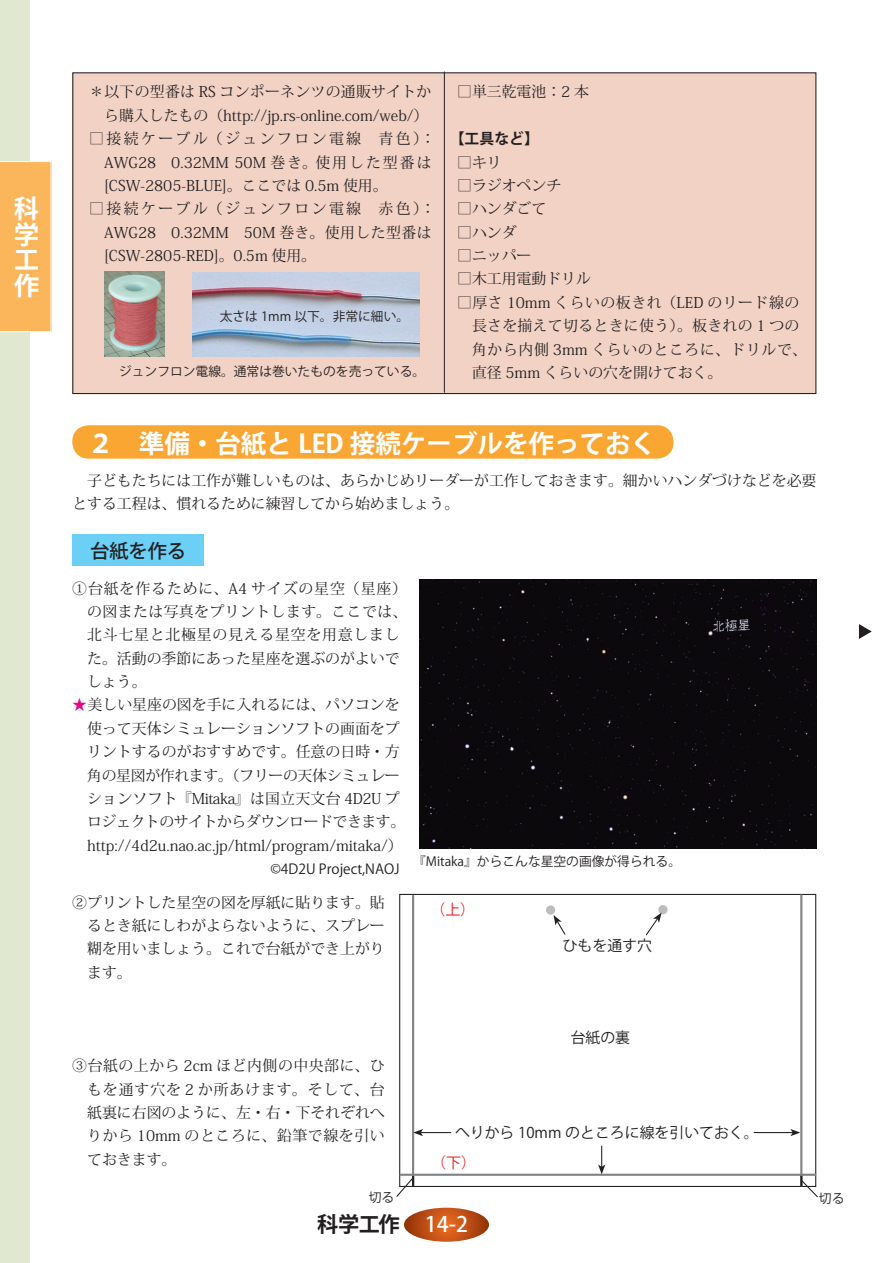
<style>
.page{position:relative;width:893px;height:1263px;background:#fff}
.page>*{position:absolute;margin:0;border:0;box-sizing:border-box;transform-origin:0 0}
.t1{font:700 25.5px/25.5px "Koz Go Std";color:#fff;text-align:justify}
.t2{font:700 21.3px "Koz Go Std";color:#231f20}
.t3{font:500 19.2px "Koz Go Std";color:#231f20}
.t4{font:14.85px/23.4px "Koz Min Std";color:#231f20}
.t5{font:14.85px/23.4px "Koz Min Std";letter-spacing:.03em;color:#231f20}
.t6{font:14.85px/23.4px "Koz Min Std";letter-spacing:.02em;color:#231f20}
.t7{font:14.85px "Koz Go Std";color:#231f20}
.t8{font:14.85px "Koz Min Std";letter-spacing:-.025em;color:#231f20}
.t9{font:14.85px "Koz Min Std";letter-spacing:-.03em;color:#231f20}
.t10{font:700 14.85px "Koz Go Std";color:#231f20}
.t11{font:14.85px "Koz Go Std";color:#ee1d23}
.t12{font:13.8px "Koz Go Std";color:#231f20}
.t13{font:12.75px "Koz Go Std";color:#231f20}
.s1{color:#ed028c}
.s2{font-weight:500;color:#fff}
</style>
<div class="page">
<div style="left:0;top:0;width:30px;height:1263px;background:#e1e8d0"></div>
<div style="left:0;top:161px;width:51px;height:171px;background:#fbb65c"></div>
<svg style="left:404px;top:1208px;width:85px;height:34px;background:#c15218"></svg>
<svg style="left:859px;top:624px;width:13px;height:15px"></svg>
<hr style="left:412px;top:896px;width:2px;height:290px;background:#808285">
<div style="left:73px;top:73px;width:743px;height:320px;background:#f1d2c5"></div>
<div style="left:72px;top:425px;width:602px;height:34px;background:#faa633;border-radius:16px"></div>
<div style="left:420px;top:580px;width:396px;height:268px;background:#0b090c"></div>
<div style="left:72px;top:534px;width:132px;height:32px;background:#6bcff6"></div>
<div style="left:399px;top:894px;width:417px;height:293px;border:1px solid #231f20"></div>
<hr style="left:800px;top:894px;width:2px;height:292px;background:#808285">
<hr style="left:400px;top:1174px;width:416px;height:2px;background:#808285">
<div style="left:546px;top:905px;width:9px;height:10px;background:#bcbdc0;border-radius:50%"></div>
<div style="left:658px;top:905px;width:10px;height:9px;background:#bcbdc0;border-radius:50%"></div>
<hr style="left:421px;top:1132px;width:30px;height:1px;background:#231f20">
<svg style="left:413px;top:1129px;width:10px;height:7px"></svg>
<hr style="left:754px;top:1132px;width:39px;height:1px;background:#231f20">
<svg style="left:790px;top:1129px;width:10px;height:7px"></svg>
<svg style="left:598px;top:1146px;width:7px;height:28px"></svg>
<svg style="left:553px;top:915px;width:13px;height:20px"></svg>
<svg style="left:646px;top:912px;width:16px;height:24px"></svg>
<hr style="left:444px;top:72px;width:1px;height:320px;background:#231f20">
<img style="left:193px;top:272px;width:226px;height:84px">
<img style="left:104px;top:271px;width:61px;height:85px">
<svg style="left:396px;top:1176px;width:19px;height:21px"></svg>
<svg style="left:800px;top:1176px;width:18px;height:22px"></svg>
<h1 class="t1" style="left:14px;top:198px;width:26px">科学工作</h1>
<p class="t4" style="left:89px;top:80px;width:344px;text-align:right">＊以下の型番は RS コンポーネンツの通販サイトから購入したもの（http://jp.rs-online.com/web/）</p>
<p class="t4" style="left:104px;top:127px;width:333px;text-indent:-15px">□接続ケーブル（ジュンフロン電線　青色）：<br>AWG28　0.32MM 50M 巻き。使用した型番は[CSW-2805-BLUE]。ここでは 0.5m 使用。</p>
<p class="t5" style="left:104px;top:197px;width:333px;text-indent:-15px">□接続ケーブル（ジュンフロン電線　赤色）：<br>AWG28　0.32MM　50M 巻き。使用した型番は[CSW-2805-RED]。0.5m 使用。</p>
<p class="t13" style="left:220px;top:308px;width:191px">太さは 1mm 以下。非常に細い。</p>
<p class="t13" style="left:119px;top:363px;width:308px">ジュンフロン電線。通常は巻いたものを売っている。</p>
<p class="t4" style="left:457px;top:80px;width:133px">□単三乾電池：2 本</p>
<p class="t10" style="left:450px;top:129px;width:91px">【工具など】</p>
<p class="t4" style="left:457px;top:151px;width:46px">□キリ</p>
<p class="t4" style="left:457px;top:174px;width:106px">□ラジオペンチ</p>
<p class="t4" style="left:457px;top:197px;width:91px">□ハンダごて</p>
<p class="t4" style="left:457px;top:221px;width:61px">□ハンダ</p>
<p class="t4" style="left:457px;top:244px;width:76px">□ニッパー</p>
<p class="t4" style="left:457px;top:267px;width:135px">□木工用電動ドリル</p>
<p class="t6" style="left:472px;top:291px;width:336px;text-indent:-15px">□厚さ 10mm くらいの板きれ（LED のリード線の長さを揃えて切るときに使う）。板きれの 1 つの角から内側 3mm くらいのところに、ドリルで、直径 5mm くらいの穴を開けておく。</p>
<h1 class="t1" style="left:88px;top:432px;width:570px">２　準備・台紙と LED 接続ケーブルを作っておく</h1>
<p class="t4" style="left:72px;top:469px;width:746px">　子どもたちには工作が難しいものは、あらかじめリーダーが工作しておきます。細かいハンダづけなどを必要とする工程は、慣れるために練習してから始めましょう。</p>
<p class="t3" style="left:90px;top:538px;width:97px">台紙を作る</p>
<p class="t5" style="left:87px;top:576px;width:322px;text-indent:-15px">①台紙を作るために、A4 サイズの星空（星座）の図または写真をプリントします。ここでは、北斗七星と北極星の見える星空を用意しました。活動の季節にあった星座を選ぶのがよいでしょう。</p>
<p class="t4" style="left:72px;top:693px;width:329px"><span class="s1">★</span>美しい星座の図を手に入れるには、パソコンを</p>
<p class="t4" style="left:87px;top:717px;width:314px">使って天体シミュレーションソフトの画面をプ</p>
<p class="t4" style="left:87px;top:740px;width:314px">リントするのがおすすめです。任意の日時・方</p>
<p class="t8" style="left:87px;top:766px;width:314px">角の星図が作れます。（フリーの天体シミュレー</p>
<p class="t4" style="left:87px;top:787px;width:314px">ションソフト『Mitaka』は国立天文台 4D2U プ</p>
<p class="t9" style="left:87px;top:813px;width:320px">ロジェクトのサイトからダウンロードできます。</p>
<p class="t4" style="left:72px;top:834px;width:332px">　http://4d2u.nao.ac.jp/html/program/mitaka/）</p>
<p class="t12" style="left:270px;top:860px;width:131px">©4D2U Project,NAOJ</p>
<p class="t4" style="left:87px;top:890px;width:299px;text-align:justify;text-indent:-15px">②プリントした星空の図を厚紙に貼ります。貼るとき紙にしわがよらないように、スプレー糊を用いましょう。これで台紙ができ上がります。</p>
<p class="t4" style="left:87px;top:1054px;width:299px;text-align:justify;text-indent:-15px">③台紙の上から 2cm ほど内側の中央部に、ひもを通す穴を 2 か所あけます。そして、台紙裏に右図のように、左・右・下それぞれへりから 10mm のところに、鉛筆で線を引いておきます。</p>
<p class="t13" style="left:413px;top:853px;width:269px">『Mitaka』からこんな星空の画像が得られる。</p>
<p class="t11" style="left:431px;top:901px;width:46px">（上）</p>
<p class="t7" style="left:563px;top:936px;width:91px">ひもを通す穴</p>
<p class="t7" style="left:571px;top:1028px;width:61px">台紙の裏</p>
<p class="t7" style="left:455px;top:1123px;width:305px">へりから 10mm のところに線を引いておく。</p>
<p class="t11" style="left:431px;top:1153px;width:46px">（下）</p>
<p class="t13" style="left:369px;top:1189px;width:27px">切る</p>
<p class="t13" style="left:819px;top:1191px;width:27px">切る</p>
<h2 class="t2" style="left:317px;top:1210px;width:152px">科学工作 <span class="s2">14-2</span></h2>
</div>
